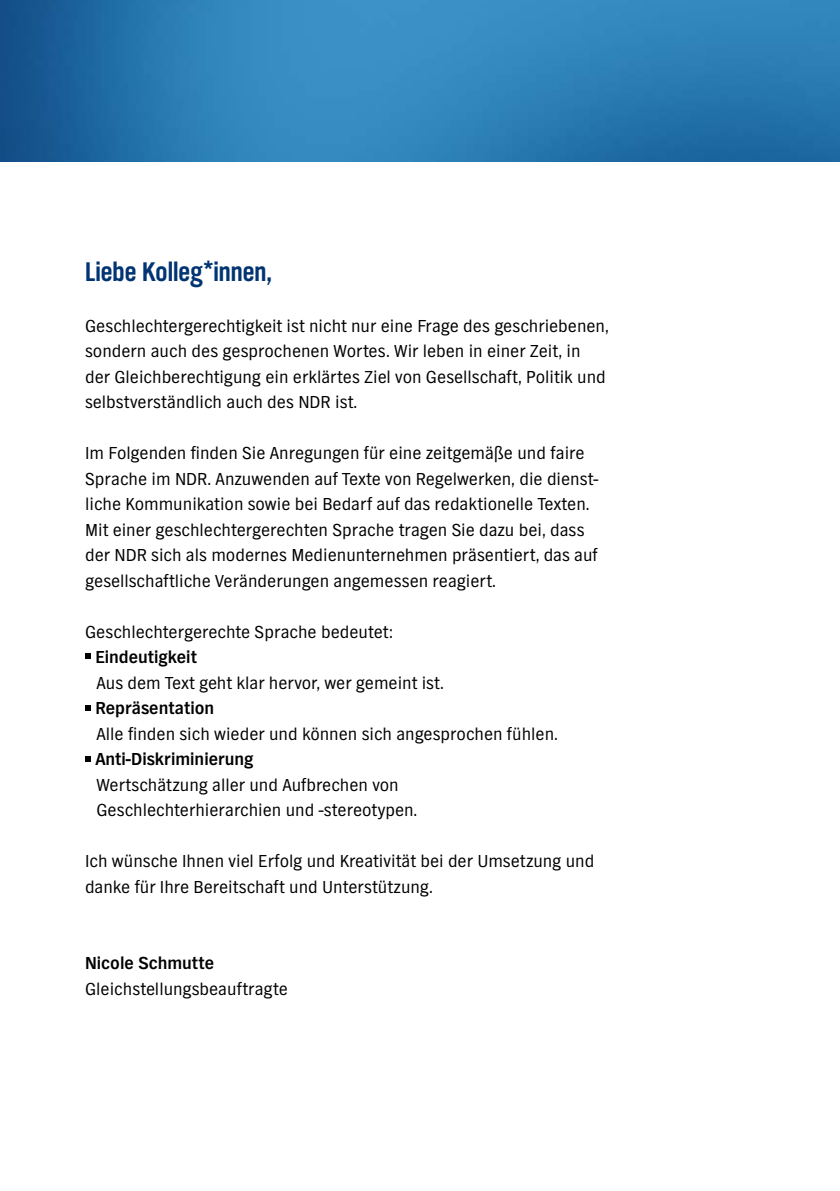
<style>
.page{position:relative;width:840px;height:1191px;background:#fff}
.page>*{position:absolute;margin:0;border:0;box-sizing:border-box;transform-origin:0 0}
.t1{font:700 28px "NDR Sans Cond";color:#003472}
.t2{font:18px/25.6px "NDR Sans";color:#000}
.t3{font:700 18px "NDR Sans";color:#000}
</style>
<div class="page">
<img style="left:0;top:0;width:839px;height:162px">
<svg style="left:85px;top:653px;width:6px;height:6px"></svg>
<svg style="left:85px;top:705px;width:6px;height:5px"></svg>
<svg style="left:85px;top:756px;width:6px;height:5px"></svg>
<h1 class="t1" style="left:85px;top:256px;width:188px">Liebe Kolleg*innen,</h1>
<p class="t2" style="left:85px;top:313px;width:525px">Geschlechtergerechtigkeit ist nicht nur eine Frage des geschriebenen, sondern auch des gesprochenen Wortes. Wir leben in einer Zeit, in der Gleichberechtigung ein erklärtes Ziel von Gesellschaft, Politik und selbstverständlich auch des NDR ist.</p>
<p class="t2" style="left:85px;top:440px;width:514px">Im Folgenden finden Sie Anregungen für eine zeitgemäße und faire Sprache im NDR. Anzuwenden auf Texte von Regelwerken, die dienst&shy;liche Kommunikation sowie bei Bedarf auf das redaktionelle Texten.<br>Mit einer geschlechtergerechten Sprache tragen Sie dazu bei, dass der NDR sich als modernes Medienunternehmen präsentiert, das auf gesellschaftliche Veränderungen angemessen reagiert.</p>
<p class="t2" style="left:85px;top:619px;width:309px">Geschlechtergerechte Sprache bedeutet:</p>
<p class="t3" style="left:95px;top:647px;width:103px">Eindeutigkeit</p>
<p class="t2" style="left:96px;top:670px;width:349px">Aus dem Text geht klar hervor, wer gemeint ist.</p>
<p class="t3" style="left:95px;top:698px;width:120px">Repräsentation</p>
<p class="t2" style="left:96px;top:721px;width:462px">Alle finden sich wieder und können sich angesprochen fühlen.</p>
<p class="t3" style="left:95px;top:749px;width:160px">Anti-Diskriminierung</p>
<p class="t2" style="left:96px;top:772px;width:322px">Wertschätzung aller und Aufbrechen von<br>Geschlechterhierarchien und -stereotypen.</p>
<p class="t2" style="left:85px;top:848px;width:510px">Ich wünsche Ihnen viel Erfolg und Kreativität bei der Umsetzung und danke für Ihre Bereitschaft und Unterstützung.</p>
<p class="t3" style="left:85px;top:953px;width:130px">Nicole Schmutte</p>
<p class="t2" style="left:85px;top:976px;width:204px">Gleichstellungsbeauftragte</p>
</div>
